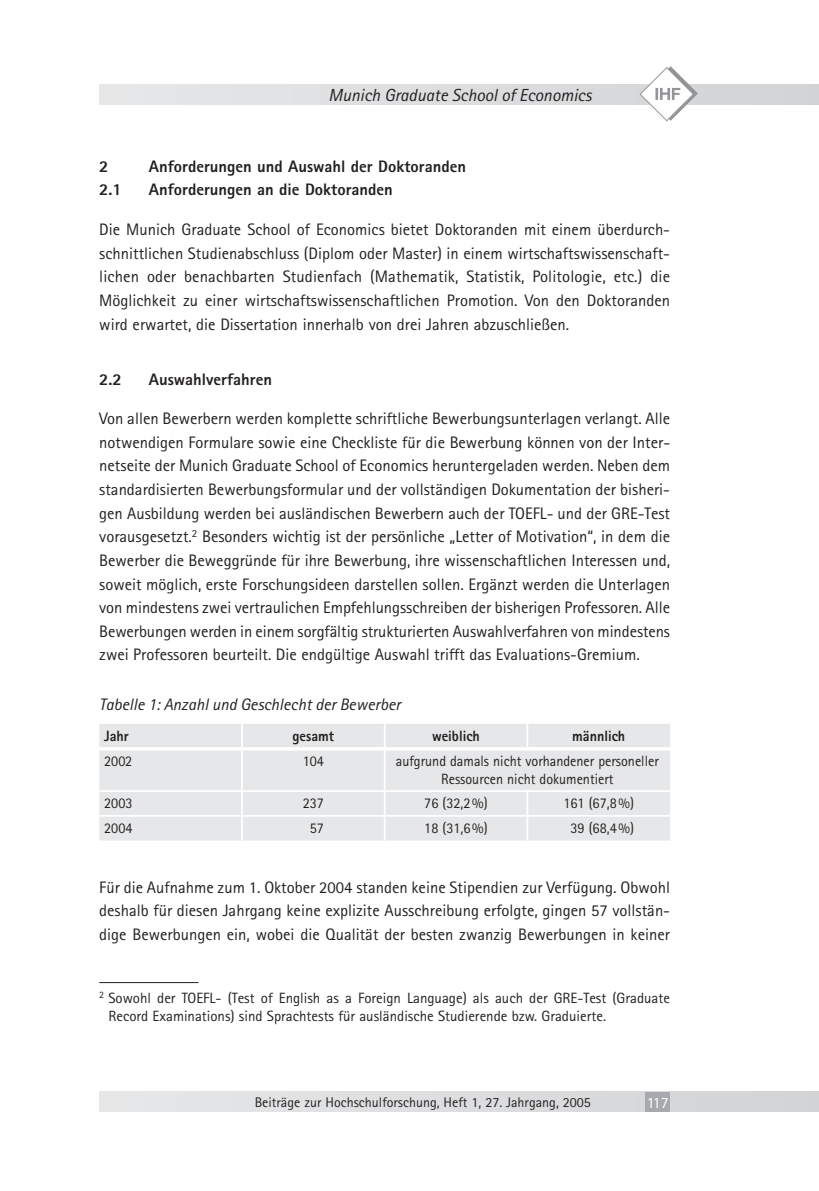
<style>
.page{position:relative;width:819px;height:1191px;background:#fff}
.page>*{position:absolute;margin:0;border:0;box-sizing:border-box;transform-origin:0 0}
.t1{font:italic 17.5px "Agfa Rotis Sans Serif";color:#231f20}
.t2{font:16.62px/23.6px "Agfa Rotis Sans Serif";color:#231f20;text-align:justify}
.t3{font:800 16.62px "Agfa Rotis Sans Serif";color:#231f20}
.t4{font:italic 16.62px "Agfa Rotis Sans Serif";color:#231f20}
.t5{font:15.75px "Agfa Rotis Sans Serif";color:#fff}
.t6{font:14.88px/18.4px "Agfa Rotis Sans Serif";color:#231f20}
.t7{font:14.88px/17.5px "Agfa Rotis Sans Serif";color:#231f20;text-align:center;scale:.95 1}
.t8{font:800 14.88px "Agfa Rotis Sans Serif";color:#231f20;scale:.95 1}
.t9{font:14px "Agfa Rotis Sans Serif";color:#231f20}
</style>
<div class="page">
<div style="left:99px;top:1091px;width:720px;height:20px;background:#dddedf"></div>
<div style="left:645px;top:1091px;width:25px;height:20px;background:#a7a9ac"></div>
<div style="left:99px;top:84px;width:720px;height:20px;background:#dddfe0"></div>
<svg style="left:639px;top:66px;width:59px;height:56px"></svg>
<div style="left:99px;top:724px;width:571px;height:116px;background:#e6e7e8"></div>
<hr style="left:241px;top:750px;width:2px;height:40px;background:#fff">
<hr style="left:384px;top:750px;width:1px;height:40px;background:#fff">
<hr style="left:99px;top:790px;width:285px;height:2px;background:#fff">
<hr style="left:241px;top:792px;width:2px;height:23px;background:#fff">
<hr style="left:384px;top:790px;width:143px;height:2px;background:#fff">
<hr style="left:527px;top:790px;width:143px;height:2px;background:#fff">
<hr style="left:526px;top:792px;width:2px;height:23px;background:#fff">
<hr style="left:99px;top:815px;width:285px;height:1px;background:#fff">
<hr style="left:241px;top:816px;width:2px;height:24px;background:#fff">
<hr style="left:384px;top:815px;width:143px;height:1px;background:#fff">
<svg style="left:384px;top:792px;width:1px;height:48px"></svg>
<hr style="left:527px;top:815px;width:143px;height:1px;background:#fff">
<hr style="left:526px;top:816px;width:2px;height:24px;background:#fff">
<hr style="left:241px;top:724px;width:2px;height:23px;background:#fff">
<svg style="left:384px;top:724px;width:1px;height:23px"></svg>
<hr style="left:526px;top:724px;width:2px;height:23px;background:#fff">
<hr style="left:99px;top:747px;width:428px;height:3px;background:#fff">
<hr style="left:527px;top:747px;width:143px;height:3px;background:#fff">
<hr style="left:99px;top:982px;width:99px;height:1px;background:#231f20">
<p class="t1" style="left:328px;top:88px;width:264px">Munich Graduate School of Economics</p>
<p class="t3" style="left:99px;top:160px;width:11px">2</p>
<p class="t3" style="left:149px;top:160px;width:318px">Anforderungen und Auswahl der Doktoranden</p>
<p class="t3" style="left:99px;top:184px;width:24px">2.1</p>
<p class="t3" style="left:149px;top:184px;width:245px">Anforderungen an die Doktoranden</p>
<p class="t2" style="left:99px;top:219px;width:572px">Die Munich Graduate School of Economics bietet Doktoranden mit einem überdurch&shy;schnittlichen Studienabschluss (Diplom oder Master) in einem wirtschaftswissenschaft&shy;lichen oder benachbarten Studienfach (Mathematik, Statistik, Politologie, etc.) die Möglichkeit zu einer wirtschaftswissenschaftlichen Promotion. Von den Doktoranden wird erwartet, die Dissertation innerhalb von drei Jahren abzuschließen.</p>
<p class="t3" style="left:99px;top:373px;width:24px">2.2</p>
<p class="t3" style="left:149px;top:373px;width:125px">Auswahlverfahren</p>
<p class="t2" style="left:99px;top:408px;width:572px">Von allen Bewerbern werden komplette schriftliche Bewerbungsunterlagen verlangt. Alle notwendigen Formulare sowie eine Checkliste für die Bewerbung können von der Inter&shy;netseite der Munich Graduate School of Economics heruntergeladen werden. Neben dem standardisierten Bewerbungsformular und der vollständigen Dokumentation der bisheri&shy;gen Ausbildung werden bei ausländischen Bewerbern auch der TOEFL- und der GRE-Test vorausgesetzt.<sup>2</sup> Besonders wichtig ist der persönliche „Letter of Motivation“, in dem die Bewerber die Beweggründe für ihre Bewerbung, ihre wissenschaftlichen Interessen und, soweit möglich, erste Forschungsideen darstellen sollen. Ergänzt werden die Unterlagen von mindestens zwei vertraulichen Empfehlungsschreiben der bisherigen Professoren. Alle Bewerbungen werden in einem sorgfältig strukturierten Auswahlverfahren von mindestens zwei Professoren beurteilt. Die endgültige Auswahl trifft das Evaluations-Gremium.</p>
<p class="t4" style="left:99px;top:698px;width:303px">Tabelle 1: Anzahl und Geschlecht der Bewerber</p>
<p class="t8" style="left:104px;top:731px;width:27px">Jahr</p>
<p class="t8" style="left:292px;top:731px;width:45px">gesamt</p>
<p class="t8" style="left:432px;top:731px;width:52px">weiblich</p>
<p class="t8" style="left:572px;top:731px;width:57px">männlich</p>
<p class="t7" style="left:104px;top:754px;width:31px">2002</p>
<p class="t7" style="left:303px;top:754px;width:24px">104</p>
<p class="t7" style="left:396px;top:754px;width:278px">aufgrund damals nicht vorhandener personeller<br>Ressourcen nicht dokumentiert</p>
<p class="t7" style="left:104px;top:796px;width:31px">2003</p>
<p class="t7" style="left:303px;top:796px;width:24px">237</p>
<p class="t7" style="left:424px;top:796px;width:68px">76 (32,2 %)</p>
<p class="t7" style="left:563px;top:796px;width:76px">161 (67,8 %)</p>
<p class="t7" style="left:104px;top:821px;width:31px">2004</p>
<p class="t7" style="left:310px;top:821px;width:16px">57</p>
<p class="t7" style="left:424px;top:821px;width:68px">18 (31,6 %)</p>
<p class="t7" style="left:570px;top:821px;width:68px">39 (68,4 %)</p>
<p class="t2" style="left:99px;top:877px;width:572px">Für die Aufnahme zum 1. Oktober 2004 standen keine Stipendien zur Verfügung. Obwohl deshalb für diesen Jahrgang keine explizite Ausschreibung erfolgte, gingen 57 vollstän&shy;dige Bewerbungen ein, wobei die Qualität der besten zwanzig Bewerbungen in keiner</p>
<p class="t6" style="left:108px;top:990px;width:563px;text-indent:-9px"><sup>2</sup> Sowohl der TOEFL- (Test of English as a Foreign Language) als auch der GRE-Test (Graduate<br>Record Examinations) sind Sprachtests für ausländische Studierende bzw. Graduierte.</p>
<p class="t9" style="left:255px;top:1097px;width:337px">Beiträge zur Hochschulforschung, Heft 1, 27. Jahrgang, 2005</p>
<p class="t5" style="left:646px;top:1096px;width:23px">117</p>
</div>
